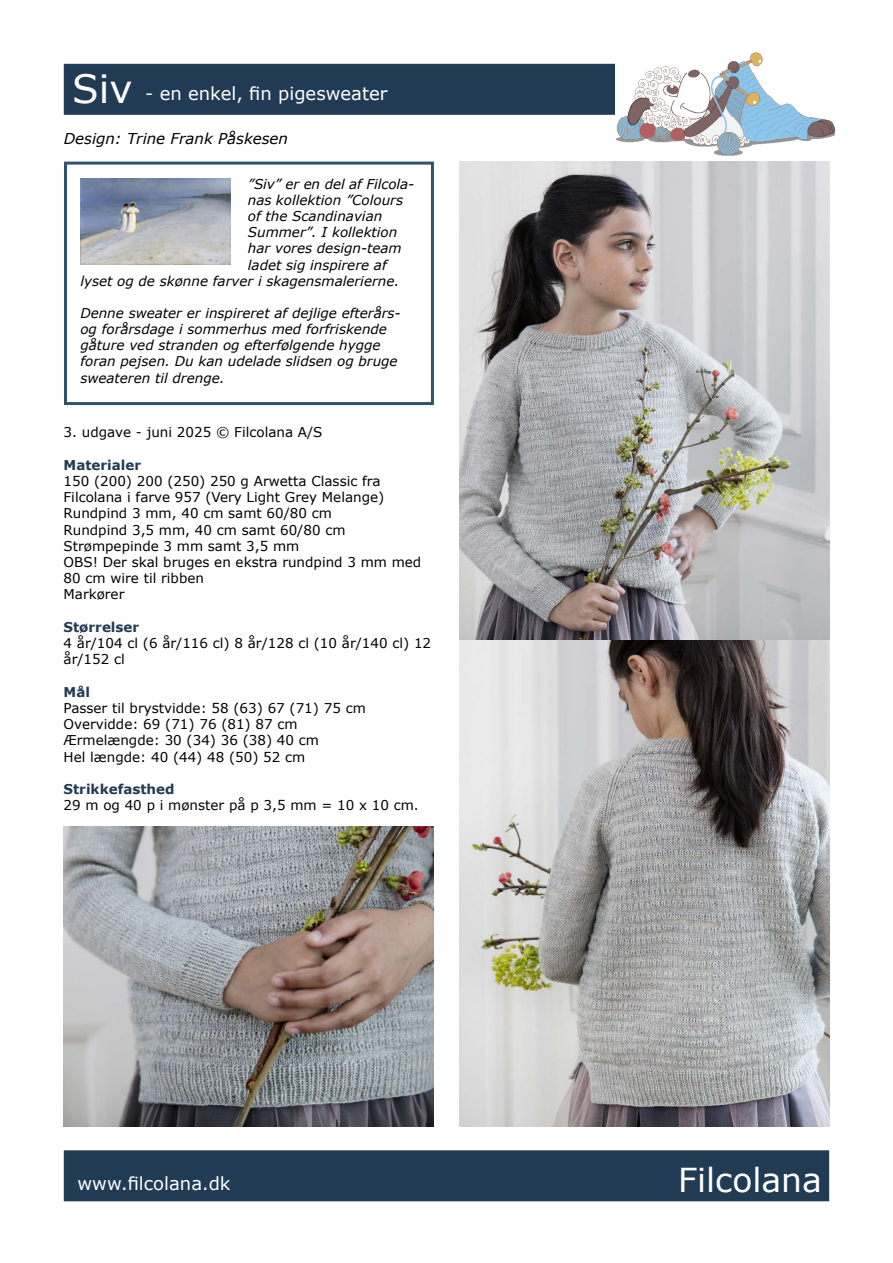
<style>
.page{position:relative;width:893px;height:1263px;background:#fff}
.page>*{position:absolute;margin:0;border:0;box-sizing:border-box;transform-origin:0 0}
.t1{font:33px "Verdana";color:#fff}
.t2{font:18px "Verdana";color:#fff}
.t3{font:italic 15px "Verdana";color:#000}
.t4{font:13.5px/16.2px "Verdana";color:#000}
.t5{font:italic 13.5px/16.2px "Verdana";color:#000}
.t6{font:700 13.5px "Verdana";color:#223b54}
.s1{font-size:39px}
</style>
<div class="page">
<div style="left:64px;top:64px;width:765px;height:51px;background:#223b54;border:2px solid #243c54"></div>
<div style="left:64px;top:1150px;width:765px;height:51px;background:#223b54;border:2px solid #243c54"></div>
<img style="left:616px;top:52px;width:220px;height:110px">
<div style="left:64px;top:162px;width:370px;height:243px;border:3px solid #2e536c"></div>
<img style="left:459px;top:162px;width:370px;height:965px">
<img style="left:64px;top:826px;width:370px;height:301px">
<img style="left:80px;top:178px;width:151px;height:86px">
<h2 class="t2" style="left:72px;top:81px;width:317px"><span class="s1">Siv</span> - en enkel, fin pigesweater</h2>
<p class="t3" style="left:64px;top:128px;width:226px">Design: Trine Frank Påskesen</p>
<p class="t5" style="left:248px;top:175px;width:168px">”Siv” er en del af Filcola-</p>
<p class="t5" style="left:248px;top:192px;width:157px">nas kollektion ”Colours</p>
<p class="t5" style="left:248px;top:208px;width:136px">of the Scandinavian</p>
<p class="t5" style="left:248px;top:224px;width:151px">Summer”. I kollektion</p>
<p class="t5" style="left:248px;top:240px;width:155px">har vores design-team</p>
<p class="t5" style="left:248px;top:256px;width:140px">ladet sig inspirere af</p>
<p class="t5" style="left:80px;top:273px;width:320px">lyset og de skønne farver i skagensmalerierne.</p>
<p class="t5" style="left:80px;top:305px;width:322px">Denne sweater er inspireret af dejlige efterårs&shy;og forårsdage i sommerhus med forfriskende gåture ved stranden og efterfølgende hygge foran pejsen. Du kan udelade slidsen og bruge sweateren til drenge.</p>
<p class="t4" style="left:64px;top:424px;width:260px">3. udgave - juni 2025 © Filcolana A/S</p>
<p class="t6" style="left:64px;top:455px;width:79px">Materialer</p>
<p class="t4" style="left:64px;top:473px;width:359px">150 (200) 200 (250) 250 g Arwetta Classic fra<br>Filcolana i farve 957 (Very Light Grey Melange)<br>Rundpind 3 mm, 40 cm samt 60/80 cm<br>Rundpind 3,5 mm, 40 cm samt 60/80 cm<br>Strømpepinde 3 mm samt 3,5 mm<br>OBS! Der skal bruges en ekstra rundpind 3 mm med<br>80 cm wire til ribben<br>Markører</p>
<p class="t6" style="left:64px;top:617px;width:77px">Størrelser</p>
<p class="t4" style="left:64px;top:635px;width:369px">4 år/104 cl (6 år/116 cl) 8 år/128 cl (10 år/140 cl) 12 år/152 cl</p>
<p class="t6" style="left:64px;top:682px;width:28px">Mål</p>
<p class="t4" style="left:64px;top:700px;width:304px">Passer til brystvidde: 58 (63) 67 (71) 75 cm Overvidde: 69 (71) 76 (81) 87 cm Ærmelængde: 30 (34) 36 (38) 40 cm<br>Hel længde: 40 (44) 48 (50) 52 cm</p>
<p class="t6" style="left:64px;top:779px;width:113px">Strikkefasthed</p>
<p class="t4" style="left:64px;top:797px;width:357px">29 m og 40 p i mønster på p 3,5 mm = 10 x 10 cm.</p>
<h2 class="t2" style="left:78px;top:1171px;width:154px">www.filcolana.dk</h2>
<h1 class="t1" style="left:678px;top:1157px;width:145px">Filcolana</h1>
</div>
